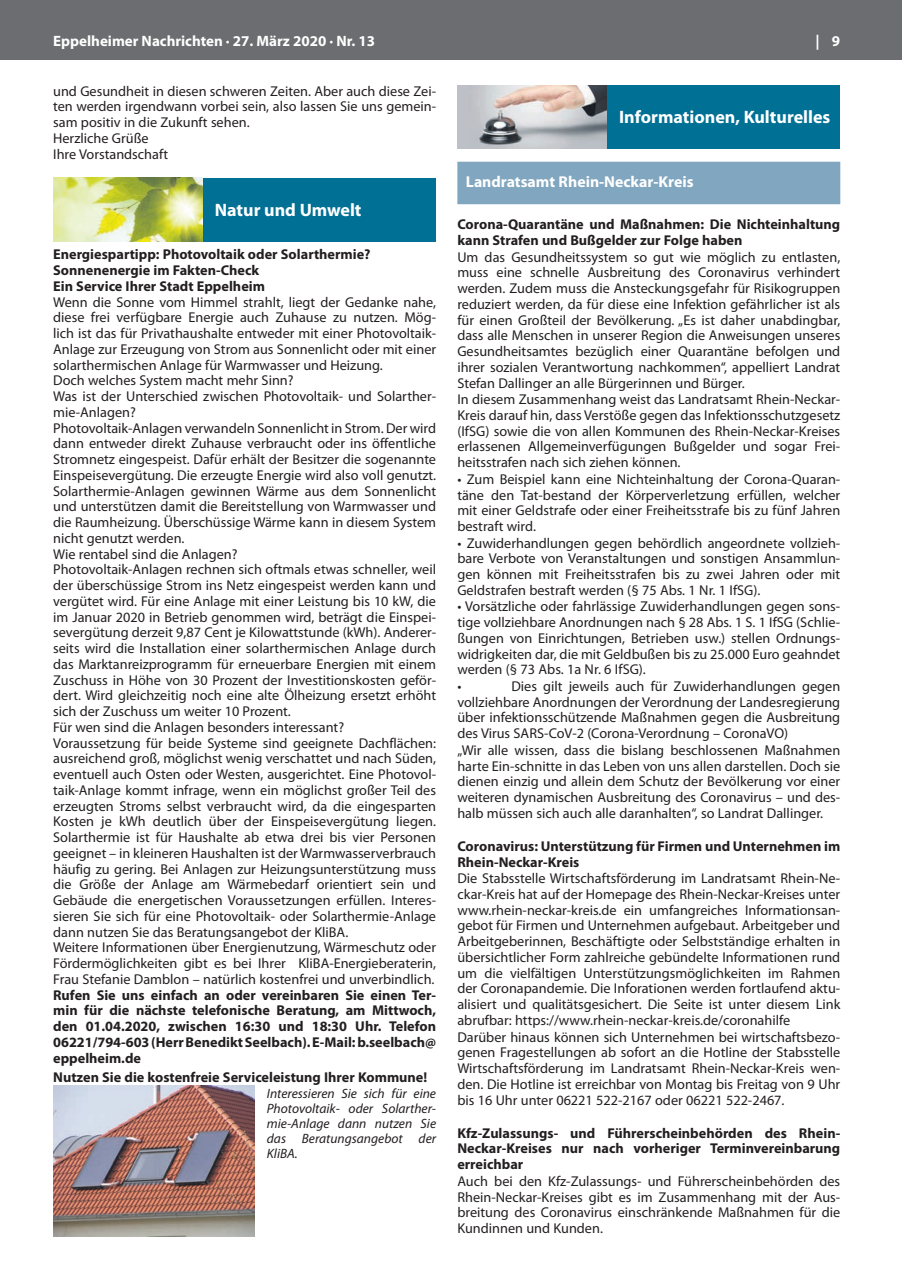
<style>
.page{position:relative;width:902px;height:1280px;background:#fff}
.page>*{position:absolute;margin:0;border:0;box-sizing:border-box;transform-origin:0 0}
.t1{font:700 18px "Myriad Pro";color:#fff}
.t2{font:700 15.75px "Myriad Pro";color:#fff}
.t3{font:700 15px "Myriad Pro";color:#fff}
.t4{font:14.25px/15.8px "Myriad Pro";color:#231f20}
.t5{font:700 14.25px/15.8px "Myriad Pro";color:#231f20}
.t6{font:italic 13.5px/15px "Myriad Pro";color:#231f20;text-align:justify}
</style>
<div class="page">
<div style="left:0;top:0;width:901px;height:60px;background:#6c6d70"></div>
<div style="left:53px;top:178px;width:383px;height:64px;background:#007095"></div>
<img style="left:53px;top:178px;width:149px;height:64px">
<img style="left:53px;top:1086px;width:201px;height:150px">
<div style="left:457px;top:162px;width:383px;height:42px;background:#81a6bf"></div>
<div style="left:457px;top:85px;width:383px;height:64px;background:#007095"></div>
<img style="left:457px;top:85px;width:149px;height:64px">
<p class="t3" style="left:53px;top:31px;width:323px">Eppelheimer Nachrichten · 27. März 2020 · Nr. 13</p>
<p class="t3" style="left:815px;top:31px;width:26px">| 9</p>
<p class="t4" style="left:53px;top:83px;width:384px">und Gesundheit in diesen schweren Zeiten. Aber auch diese Zei&shy;ten werden irgendwann vorbei sein, also lassen Sie uns gemein&shy;sam positiv in die Zukunft sehen.<br>Herzliche Grüße<br>Ihre Vorstandschaft</p>
<p class="t1" style="left:619px;top:105px;width:213px">Informationen, Kulturelles</p>
<p class="t1" style="left:215px;top:198px;width:148px">Natur und Umwelt</p>
<p class="t5" style="left:53px;top:246px;width:319px">Energiespartipp: Photovoltaik oder Solarthermie?<br>Sonnenenergie im Fakten-Check<br>Ein Service Ihrer Stadt Eppelheim</p>
<p class="t4" style="left:53px;top:294px;width:384px">Wenn die Sonne vom Himmel strahlt, liegt der Gedanke nahe, diese frei verfügbare Energie auch Zuhause zu nutzen. Mög&shy;lich ist das für Privathaushalte entweder mit einer Photovoltaik-Anlage zur Erzeugung von Strom aus Sonnenlicht oder mit einer solarthermischen Anlage für Warmwasser und Heizung.<br>Doch welches System macht mehr Sinn?<br>Was ist der Unterschied zwischen Photovoltaik- und Solarther&shy;mie-Anlagen?<br>Photovoltaik-Anlagen verwandeln Sonnenlicht in Strom. Der wird dann entweder direkt Zuhause verbraucht oder ins öffentliche Stromnetz eingespeist. Dafür erhält der Besitzer die sogenannte Einspeisevergütung. Die erzeugte Energie wird also voll genutzt.<br>Solarthermie-Anlagen gewinnen Wärme aus dem Sonnenlicht und unterstützen damit die Bereitstellung von Warmwasser und die Raumheizung. Überschüssige Wärme kann in diesem System nicht genutzt werden.<br>Wie rentabel sind die Anlagen?<br>Photovoltaik-Anlagen rechnen sich oftmals etwas schneller, weil der überschüssige Strom ins Netz eingespeist werden kann und vergütet wird. Für eine Anlage mit einer Leistung bis 10 kW, die im Januar 2020 in Betrieb genommen wird, beträgt die Einspei&shy;severgütung derzeit 9,87 Cent je Kilowattstunde (kWh). Anderer&shy;seits wird die Installation einer solarthermischen Anlage durch das Marktanreizprogramm für erneuerbare Energien mit einem Zuschuss in Höhe von 30 Prozent der Investitionskosten geför&shy;dert. Wird gleichzeitig noch eine alte Ölheizung ersetzt erhöht sich der Zuschuss um weiter 10 Prozent.<br>Für wen sind die Anlagen besonders interessant?<br>Voraussetzung für beide Systeme sind geeignete Dachflächen: ausreichend groß, möglichst wenig verschattet und nach Süden, eventuell auch Osten oder Westen, ausgerichtet. Eine Photovol&shy;taik-Anlage kommt infrage, wenn ein möglichst großer Teil des erzeugten Stroms selbst verbraucht wird, da die eingesparten Kosten je kWh deutlich über der Einspeisevergütung liegen.<br>Solarthermie ist für Haushalte ab etwa drei bis vier Personen geeignet – in kleineren Haushalten ist der Warmwasserverbrauch häufig zu gering. Bei Anlagen zur Heizungsunterstützung muss die Größe der Anlage am Wärmebedarf orientiert sein und Gebäude die energetischen Voraussetzungen erfüllen. Interes&shy;sieren Sie sich für eine Photovoltaik- oder Solarthermie-Anlage dann nutzen Sie das Beratungsangebot der KliBA.<br>Weitere Informationen über Energienutzung, Wärmeschutz oder Fördermöglichkeiten gibt es bei Ihrer KliBA-Energieberaterin, Frau Stefanie Damblon – natürlich kostenfrei und unverbindlich.</p>
<p class="t5" style="left:53px;top:986px;width:384px;text-align:justify">Rufen Sie uns einfach an oder vereinbaren Sie einen Ter&shy;min für die nächste telefonische Beratung, am Mittwoch, den 01.04.2020, zwischen 16:30 und 18:30 Uhr. Telefon 06221/794-603 (Herr Benedikt Seelbach). E-Mail: b.seelbach@ eppelheim.de</p>
<p class="t5" style="left:53px;top:1069px;width:375px">Nutzen Sie die kostenfreie Serviceleistung Ihrer Kommune!</p>
<p class="t6" style="left:267px;top:1085px;width:171px">Interessieren Sie sich für eine Photovoltaik- oder Solarther&shy;mie-Anlage dann nutzen Sie das Beratungsangebot der KliBA.</p>
<p class="t2" style="left:466px;top:172px;width:229px">Landratsamt Rhein-Neckar-Kreis</p>
<p class="t5" style="left:457px;top:216px;width:384px">Corona-Quarantäne und Maßnahmen: Die Nichteinhaltung kann Strafen und Bußgelder zur Folge haben</p>
<p class="t4" style="left:457px;top:249px;width:384px">Um das Gesundheitssystem so gut wie möglich zu entlasten, muss eine schnelle Ausbreitung des Coronavirus verhindert werden. Zudem muss die Ansteckungsgefahr für Risikogruppen reduziert werden, da für diese eine Infektion gefährlicher ist als für einen Großteil der Bevölkerung. „Es ist daher unabdingbar, dass alle Menschen in unserer Region die Anweisungen unseres Gesundheitsamtes bezüglich einer Quarantäne befolgen und ihrer sozialen Verantwortung nachkommen“, appelliert Landrat Stefan Dallinger an alle Bürgerinnen und Bürger.<br>In diesem Zusammenhang weist das Landratsamt Rhein-Neckar-Kreis darauf hin, dass Verstöße gegen das Infektionsschutzgesetz (IfSG) sowie die von allen Kommunen des Rhein-Neckar-Kreises erlassenen Allgemeinverfügungen Bußgelder und sogar Frei&shy;heitsstrafen nach sich ziehen können.</p>
<p class="t4" style="left:457px;top:471px;width:384px;text-align:justify">• Zum Beispiel kann eine Nichteinhaltung der Corona-Quaran&shy;täne den Tat-bestand der Körperverletzung erfüllen, welcher mit einer Geldstrafe oder einer Freiheitsstrafe bis zu fünf Jahren bestraft wird.</p>
<p class="t4" style="left:457px;top:535px;width:384px;text-align:justify">• Zuwiderhandlungen gegen behördlich angeordnete vollzieh&shy;bare Verbote von Veranstaltungen und sonstigen Ansammlun&shy;gen können mit Freiheitsstrafen bis zu zwei Jahren oder mit Geldstrafen bestraft werden (§ 75 Abs. 1 Nr. 1 IfSG).</p>
<p class="t4" style="left:457px;top:598px;width:384px">• Vorsätzliche oder fahrlässige Zuwiderhandlungen gegen sons&shy;tige vollziehbare Anordnungen nach § 28 Abs. 1 S. 1 IfSG (Schlie&shy;ßungen von Einrichtungen, Betrieben usw.) stellen Ordnungs&shy;widrigkeiten dar, die mit Geldbußen bis zu 25.000 Euro geahndet werden (§ 73 Abs. 1a Nr. 6 IfSG).<br>•</p>
<p class="t4" style="left:457px;top:678px;width:384px;text-indent:54px">Dies gilt jeweils auch für Zuwiderhandlungen gegen vollziehbare Anordnungen der Verordnung der Landesregierung über infektionsschützende Maßnahmen gegen die Ausbreitung des Virus SARS-CoV-2 (Corona-Verordnung – CoronaVO)<br>„Wir alle wissen, dass die bislang beschlossenen Maßnahmen harte Ein-schnitte in das Leben von uns allen darstellen. Doch sie dienen einzig und allein dem Schutz der Bevölkerung vor einer weiteren dynamischen Ausbreitung des Coronavirus – und des&shy;halb müssen sich auch alle daranhalten“, so Landrat Dallinger.</p>
<p class="t5" style="left:457px;top:838px;width:384px">Coronavirus: Unterstützung für Firmen und Unternehmen im<br>Rhein-Neckar-Kreis</p>
<p class="t4" style="left:457px;top:870px;width:384px">Die Stabsstelle Wirtschaftsförderung im Landratsamt Rhein-Ne&shy;ckar-Kreis hat auf der Homepage des Rhein-Neckar-Kreises unter www.rhein-neckar-kreis.de ein umfangreiches Informationsan&shy;gebot für Firmen und Unternehmen aufgebaut. Arbeitgeber und Arbeitgeberinnen, Beschäftigte oder Selbstständige erhalten in übersichtlicher Form zahlreiche gebündelte Informationen rund um die vielfältigen Unterstützungsmöglichkeiten im Rahmen der Coronapandemie. Die Inforationen werden fortlaufend aktu&shy;alisiert und qualitätsgesichert. Die Seite ist unter diesem Link abrufbar: https://www.rhein-neckar-kreis.de/coronahilfe Darüber hinaus können sich Unternehmen bei wirtschaftsbezo&shy;genen Fragestellungen ab sofort an die Hotline der Stabsstelle Wirtschaftsförderung im Landratsamt Rhein-Neckar-Kreis wen&shy;den. Die Hotline ist erreichbar von Montag bis Freitag von 9 Uhr bis 16 Uhr unter 06221 522-2167 oder 06221 522-2467.</p>
<p class="t5" style="left:457px;top:1124px;width:384px;text-align:justify">Kfz-Zulassungs- und Führerscheinbehörden des Rhein-Neckar-Kreises nur nach vorheriger Terminvereinbarung erreichbar</p>
<p class="t4" style="left:457px;top:1173px;width:384px;text-align:justify">Auch bei den Kfz-Zulassungs- und Führerscheinbehörden des Rhein-Neckar-Kreises gibt es im Zusammenhang mit der Aus&shy;breitung des Coronavirus einschränkende Maßnahmen für die Kundinnen und Kunden.</p>
</div>
